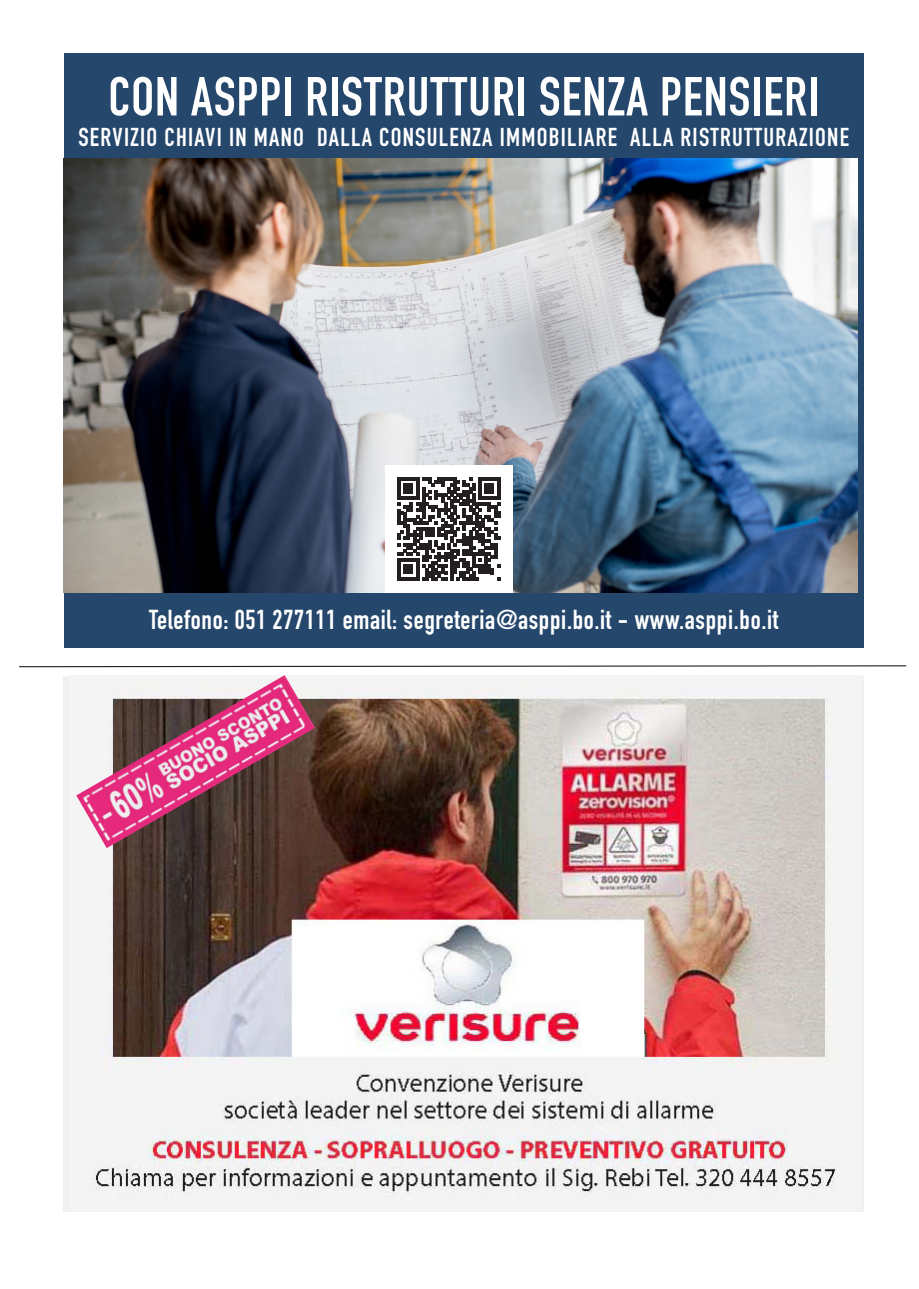
<style>
.page{position:relative;width:919px;height:1289px;background:#fff}
.page>*{position:absolute;margin:0;border:0;box-sizing:border-box;transform-origin:0 0}
.t1{font:700 54px "DIN Condensed";letter-spacing:.02em;color:#fff}
.t2{font:700 27px "DIN Condensed";letter-spacing:.025em;color:#fff}
.t3{font:700 25.5px "DIN Condensed";letter-spacing:.05em;color:#fff}
</style>
<div class="page">
<div style="left:64px;top:54px;width:799px;height:594px;background:#25476c"></div>
<img style="left:64px;top:159px;width:793px;height:434px">
<svg style="left:19px;top:665px;width:888px;height:2px;background:#868485"></svg>
<img style="left:70px;top:675px;width:791px;height:535px">
<img style="left:76px;top:675px;width:239px;height:173px">
<div style="left:385px;top:465px;width:127px;height:128px;background:#fff"></div>
<svg style="left:397px;top:477px;width:103px;height:103px"></svg>
<p class="t1" style="left:108px;top:60px;width:712px">CON ASPPI RISTRUTTURI SENZA PENSIERI</p>
<p class="t3" style="left:78px;top:120px;width:772px">SERVIZIO CHIAVI IN MANO DALLA CONSULENZA IMMOBILIARE ALLA RISTRUTTURAZIONE</p>
<p class="t2" style="left:149px;top:601px;width:630px">Telefono: 051 277111 email: segreteria@asppi.bo.it - www.asppi.bo.it</p>
</div>
